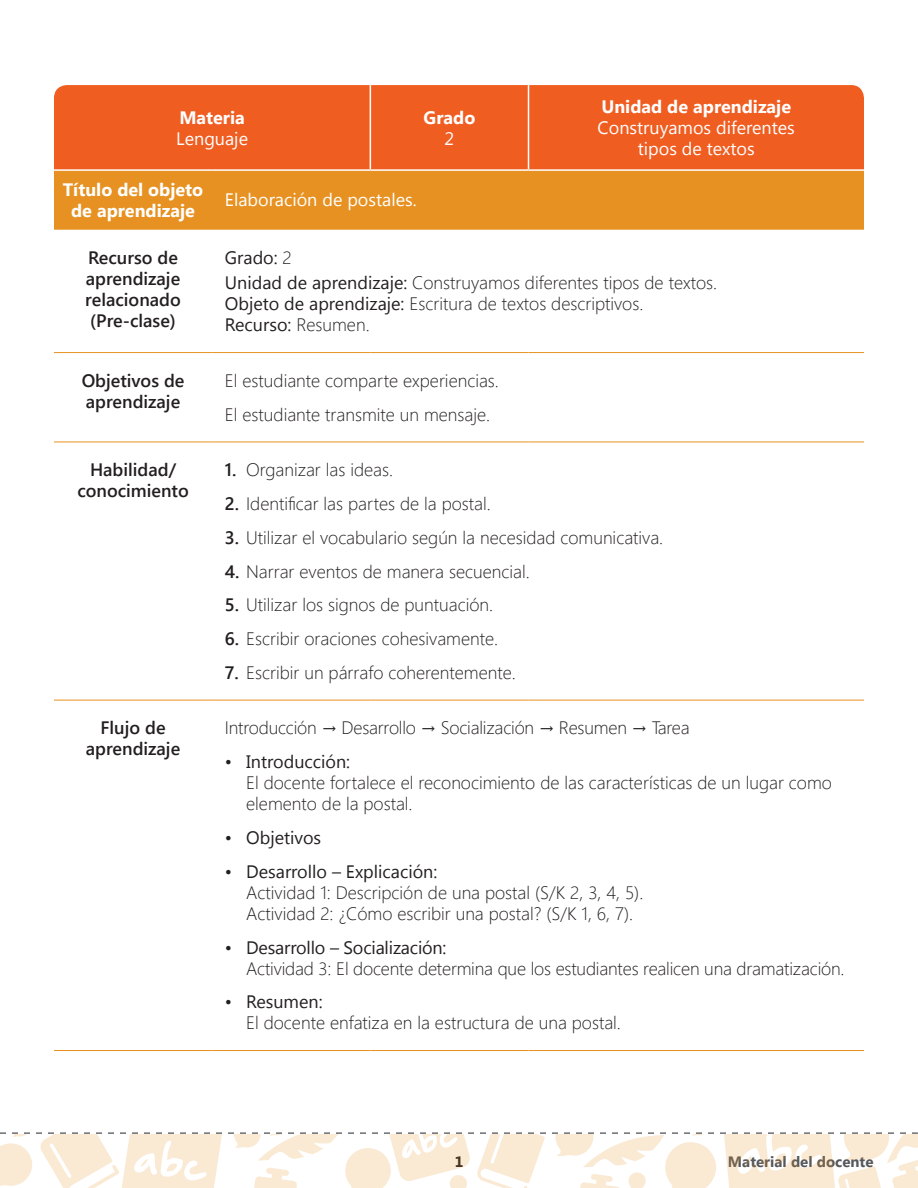
<style>
.page{position:relative;width:918px;height:1188px;background:#fff}
.page>*{position:absolute;margin:0;border:0;box-sizing:border-box;transform-origin:0 0}
.t1{font:300 18px/21px "Segoe UI";color:#231f20}
.t2{font:600 18px/21px "Segoe UI";color:#231f20}
.t3{font:18px "Segoe UI";color:#231f20}
.t4{font:18px/21px "Segoe UI";color:#fff;text-align:center}
.t5{font:700 18px/21px "Segoe UI";color:#fff;text-align:center}
.t6{font:700 15px "Segoe UI";color:#57585a}
.t7{font:700 15px "Segoe UI";color:#231f20}
.s1{font-weight:400}
.s2{font-weight:600}
</style>
<div class="page">
<svg style="left:0;top:1132px;width:918px;height:56px"></svg>
<div style="left:54px;top:85px;width:810px;height:84px;background:#f05d21"></div>
<div style="left:54px;top:171px;width:810px;height:59px;background:#e69121"></div>
<hr style="left:370px;top:85px;width:1px;height:84px;background:#fff">
<hr style="left:528px;top:85px;width:1px;height:84px;background:#fff">
<hr style="left:54px;top:442px;width:158px;height:1px;background:#e69121">
<hr style="left:212px;top:442px;width:158px;height:1px;background:#e69121">
<hr style="left:370px;top:442px;width:159px;height:1px;background:#e69121">
<hr style="left:529px;top:442px;width:335px;height:1px;background:#e69121">
<hr style="left:54px;top:700px;width:158px;height:1px;background:#e69121">
<hr style="left:212px;top:700px;width:158px;height:1px;background:#e69121">
<hr style="left:370px;top:700px;width:159px;height:1px;background:#e69121">
<hr style="left:529px;top:700px;width:335px;height:1px;background:#e69121">
<hr style="left:54px;top:1050px;width:158px;height:1px;background:#e69121">
<hr style="left:212px;top:1050px;width:158px;height:1px;background:#e69121">
<hr style="left:370px;top:1050px;width:159px;height:1px;background:#e69121">
<hr style="left:529px;top:1050px;width:335px;height:1px;background:#e69121">
<hr style="left:54px;top:352px;width:158px;height:1px;background:#e69121">
<hr style="left:212px;top:352px;width:158px;height:1px;background:#e69121">
<hr style="left:370px;top:352px;width:159px;height:1px;background:#e69121">
<hr style="left:529px;top:352px;width:335px;height:1px;background:#e69121">
<p class="t5" style="left:179px;top:106px;width:67px">Materia</p>
<p class="t4" style="left:176px;top:127px;width:73px">Lenguaje</p>
<p class="t5" style="left:424px;top:106px;width:53px">Grado</p>
<p class="t4" style="left:445px;top:127px;width:11px">2</p>
<p class="t5" style="left:601px;top:95px;width:191px">Unidad de aprendizaje</p>
<p class="t4" style="left:598px;top:116px;width:199px">Construyamos diferentes tipos de textos</p>
<p class="t5" style="left:63px;top:178px;width:142px">Título del objeto de aprendizaje</p>
<p class="t4" style="left:225px;top:189px;width:193px">Elaboración de postales.</p>
<p class="t2" style="left:85px;top:247px;width:97px">Recurso de aprendizaje relacionado (Pre-clase)</p>
<p class="t1" style="left:225px;top:244px;width:494px;line-height:25.2px"><span class="s1">Grado:</span> 2<br><span class="s1">Unidad de aprendizaje:</span> Construyamos diferentes tipos de textos.</p>
<p class="t1" style="left:225px;top:293px;width:420px"><span class="s1">Objeto de aprendizaje:</span> Escritura de textos descriptivos.<br><span class="s1">Recurso:</span> Resumen.</p>
<p class="t2" style="left:82px;top:370px;width:104px">Objetivos de aprendizaje</p>
<p class="t1" style="left:225px;top:363px;width:276px;line-height:33.8px">El estudiante comparte experiencias.<br>El estudiante transmite un mensaje.</p>
<p class="t2" style="left:77px;top:459px;width:113px;text-align:center">Habilidad/ conocimiento</p>
<p class="t1" style="left:225px;top:459px;width:170px"><span class="s2">1.</span> Organizar las ideas.</p>
<p class="t1" style="left:225px;top:492px;width:267px"><span class="s2">2.</span> Identificar las partes de la postal.</p>
<p class="t1" style="left:225px;top:526px;width:440px"><span class="s2">3.</span> Utilizar el vocabulario según la necesidad comunicativa.</p>
<p class="t1" style="left:225px;top:560px;width:306px"><span class="s2">4.</span> Narrar eventos de manera secuencial.</p>
<p class="t1" style="left:225px;top:594px;width:270px"><span class="s2">5.</span> Utilizar los signos de puntuación.</p>
<p class="t1" style="left:225px;top:627px;width:275px"><span class="s2">6.</span> Escribir oraciones cohesivamente.</p>
<p class="t1" style="left:225px;top:661px;width:292px"><span class="s2">7.</span> Escribir un párrafo coherentemente.</p>
<p class="t2" style="left:86px;top:717px;width:96px;text-align:center">Flujo de aprendizaje</p>
<p class="t1" style="left:225px;top:717px;width:466px">Introducción → Desarrollo → Socialización → Resumen → Tarea</p>
<p class="t3" style="left:225px;top:749px;width:127px">• Introducción:</p>
<p class="t1" style="left:246px;top:772px;width:587px">El docente fortalece el reconocimiento de las características de un lugar como elemento de la postal.</p>
<p class="t3" style="left:225px;top:825px;width:98px">• Objetivos</p>
<p class="t3" style="left:225px;top:859px;width:214px">• Desarrollo – Explicación:</p>
<p class="t1" style="left:246px;top:881px;width:399px">Actividad 1: Descripción de una postal (S/K 2, 3, 4, 5).<br>Actividad 2: ¿Cómo escribir una postal? (S/K 1, 6, 7).</p>
<p class="t3" style="left:225px;top:935px;width:223px">• Desarrollo – Socialización:</p>
<p class="t1" style="left:246px;top:957px;width:600px">Actividad 3: El docente determina que los estudiantes realicen una dramatización.</p>
<p class="t3" style="left:225px;top:989px;width:99px">• Resumen:</p>
<p class="t1" style="left:246px;top:1012px;width:376px">El docente enfatiza en la estructura de una postal.</p>
<p class="t7" style="left:455px;top:1151px;width:10px">1</p>
<p class="t6" style="left:728px;top:1151px;width:147px">Material del docente</p>
</div>
